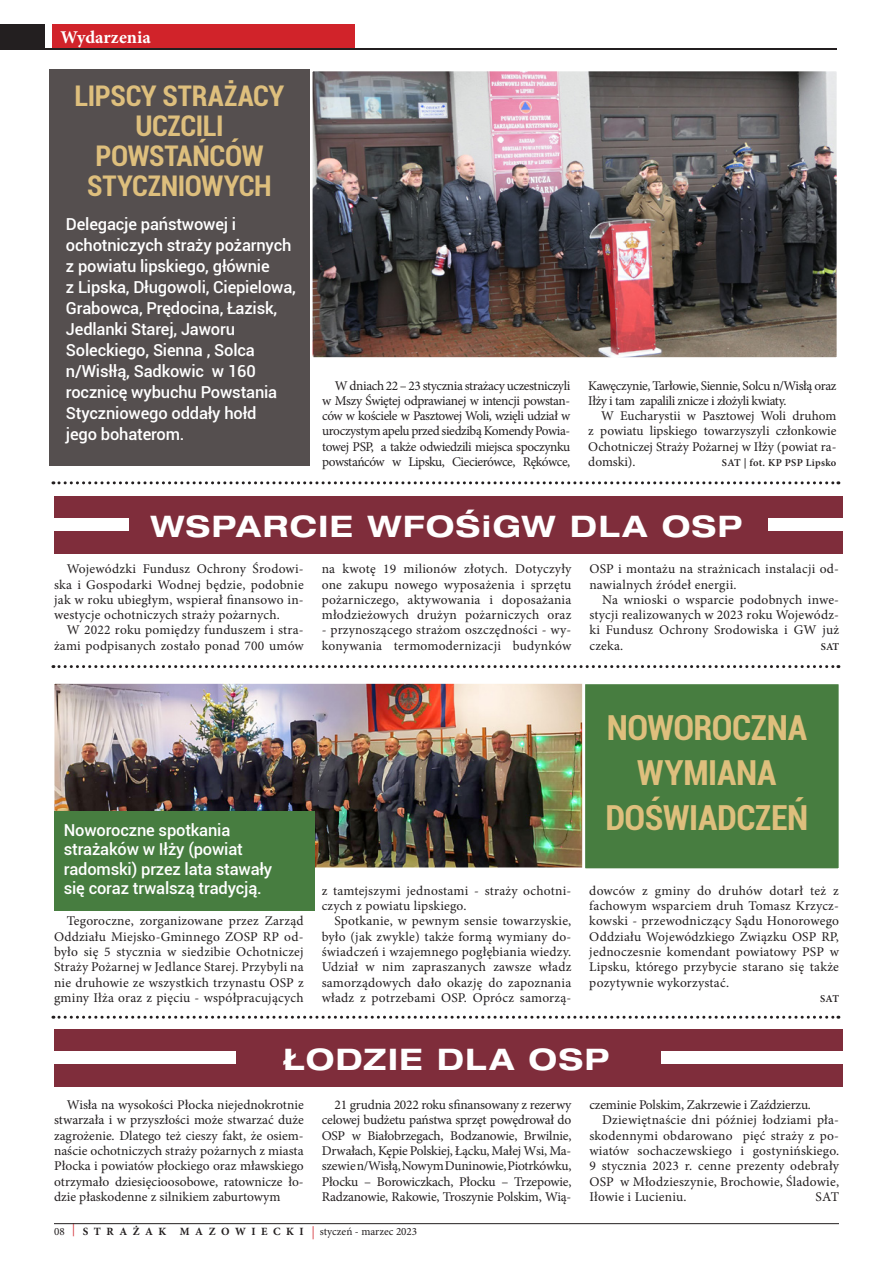
<style>
.page{position:relative;width:893px;height:1263px;background:#fff}
.page>*{position:absolute;margin:0;border:0;box-sizing:border-box;transform-origin:0 0}
.TEKST{font:700 condensed 34.5px "Roboto";letter-spacing:-.015em;color:#debf7d}
.TEKST-2{font:700 expanded 29.7px "Helvetica Neue LT Pro";letter-spacing:.055em;color:#fff}
.TEKST-3{font:700 condensed 28.5px/30px "Roboto";letter-spacing:-.015em;color:#debf7d;text-align:center}
.t1{font:700 18px "Minion Pro";color:#fff}
.LID_SWIS{font:500 16.5px/21px "Roboto";letter-spacing:-.01em;color:#fff}
.TEKST-4{font:13.35px/15.3px "Minion Pro";letter-spacing:.01em;color:#231f20;text-align:justify}
.TEKST-5{font:13.35px/15.3px "Minion Pro";letter-spacing:-.03em;color:#231f20}
.TEKST-6{font:13.35px "Minion Pro";letter-spacing:-.015em;color:#231f20}
.t2{font:11.1px "Minion Pro";color:#231f20}
.TEKST-7{font:600 10.5px "Minion Pro";letter-spacing:.02em;color:#231f20}
.s1{font-size:13.05px;color:#d1232a}
.s2{font-weight:700}
</style>
<div class="page">
<hr style="left:54px;top:1223px;width:785px;height:1px;background:#231f20">
<div style="left:0;top:24px;width:837px;height:25px;background:#231f20"></div>
<div style="left:46px;top:12px;width:845px;height:36px;background:#fff"></div>
<div style="left:52px;top:24px;width:302px;height:23px;background:#d1232a"></div>
<img style="left:314px;top:72px;width:522px;height:284px">
<div style="left:310px;top:68px;width:530px;height:292px;border:3px solid #fff"></div>
<img style="left:55px;top:685px;width:527px;height:181px">
<div style="left:51px;top:681px;width:535px;height:189px;border:3px solid #fff"></div>
<div style="left:49px;top:70px;width:261px;height:396px;background:#554f4f"></div>
<div style="left:582px;top:681px;width:260px;height:190px;background:#477d40;border:3px solid #fff"></div>
<div style="left:54px;top:811px;width:261px;height:99px;background:#477d40"></div>
<svg style="left:53px;top:481px;width:786px;height:3px"></svg>
<svg style="left:53px;top:665px;width:786px;height:3px"></svg>
<svg style="left:53px;top:1016px;width:786px;height:3px"></svg>
<div style="left:54px;top:496px;width:789px;height:58px;background:#7f2d3b"></div>
<div style="left:54px;top:1029px;width:789px;height:58px;background:#7f2d3b"></div>
<div style="left:768px;top:518px;width:75px;height:12px;background:#fff"></div>
<div style="left:54px;top:518px;width:75px;height:12px;background:#fff"></div>
<div style="left:54px;top:1051px;width:182px;height:13px;background:#fff"></div>
<div style="left:662px;top:1051px;width:181px;height:13px;background:#fff"></div>
<p class="t1" style="left:60px;top:25px;width:92px">Wydarzenia</p>
<p class="TEKST-3" style="left:75px;top:80px;width:211px">LIPSCY STRAŻACY<br>UCZCILI</p>
<p class="TEKST-3" style="left:95px;top:140px;width:170px">POWSTAŃCÓW</p>
<p class="TEKST-3" style="left:87px;top:170px;width:186px">STYCZNIOWYCH</p>
<p class="LID_SWIS" style="left:66px;top:213px;width:231px">Delegacje państwowej i ochotniczych straży pożarnych z powiatu lipskiego, głównie<br>z Lipska, Długowoli, Ciepielowa,<br>Grabowca, Prędocina, Łazisk,<br>Jedlanki Starej, Jaworu<br>Soleckiego, Sienna , Solca n/Wisłłą, Sadkowic w 160 rocznicę wybuchu Powstania<br>Styczniowego oddały hołd<br>jego bohaterom.</p>
<p class="TEKST-4" style="left:322px;top:378px;width:250px;text-indent:13px">W dniach 22 – 23 stycznia strażacy uczestniczyli w Mszy Świętej odprawianej w intencji powstan&shy;ców w kościele w Pasztowej Woli, wzięli udział w uroczystym apelu przed siedzibą Komendy Powia&shy;towej PSP, a także odwiedzili miejsca spoczynku powstańców w Lipsku, Ciecierówce, Rękówce,</p>
<p class="TEKST-5" style="left:588px;top:378px;width:250px">Kawęczynie, Tarłowie, Siennie, Solcu n/Wisłą oraz<br>Iłży i tam zapalili znicze i złożyli kwiaty.</p>
<p class="TEKST-4" style="left:588px;top:408px;width:250px;text-indent:13px">W Eucharystii w Pasztowej Woli druhom z powiatu lipskiego towarzyszyli członkowie Ochotniczej Straży Pożarnej w Iłży (powiat ra&shy;domski).</p>
<p class="TEKST-7" style="left:722px;top:455px;width:116px">SAT | fot. KP PSP Lipsko</p>
<p class="TEKST-2" style="left:150px;top:507px;width:594px">WSPARCIE WFOŚiGW DLA OSP</p>
<p class="TEKST-4" style="left:54px;top:561px;width:251px;text-indent:13px">Wojewódzki Fundusz Ochrony Środowi&shy;ska i Gospodarki Wodnej będzie, podobnie jak w roku ubiegłym, wspierał finansowo in&shy;westycje ochotniczych straży pożarnych.</p>
<p class="TEKST-4" style="left:54px;top:623px;width:251px;text-align:right">W 2022 roku pomiędzy funduszem i stra&shy;żami podpisanych zostało ponad 700 umów</p>
<p class="TEKST-4" style="left:322px;top:561px;width:251px">na kwotę 19 milionów złotych. Dotyczyły one zakupu nowego wyposażenia i sprzętu pożarniczego, aktywowania i doposażania młodzieżowych drużyn pożarniczych oraz</p>
<p class="TEKST-4" style="left:322px;top:623px;width:251px">- przynoszącego strażom oszczędności - wy&shy;konywania termomodernizacji budynków</p>
<p class="TEKST-4" style="left:589px;top:561px;width:251px">OSP i montażu na strażnicach instalacji od&shy;nawialnych źródeł energii.</p>
<p class="TEKST-4" style="left:589px;top:592px;width:251px;text-indent:13px">Na wnioski o wsparcie podobnych inwe&shy;stycji realizowanych w 2023 roku Wojewódz&shy;ki Fundusz Ochrony Srodowiska i GW już czeka.</p>
<p class="TEKST-7" style="left:821px;top:639px;width:20px">SAT</p>
<p class="LID_SWIS" style="left:64px;top:818px;width:168px">Noworoczne spotkania</p>
<p class="LID_SWIS" style="left:64px;top:839px;width:210px;line-height:19.5px">strażaków w Iłży (powiat radomski) przez lata stawały</p>
<p class="LID_SWIS" style="left:64px;top:877px;width:199px">się coraz trwalszą tradycją.</p>
<p class="TEKST-4" style="left:54px;top:913px;width:251px;text-indent:13px">Tegoroczne, zorganizowane przez Zarząd Oddziału Miejsko-Gminnego ZOSP RP od&shy;było się 5 stycznia w siedzibie Ochotniczej Straży Pożarnej w Jedlance Starej. Przybyli na nie druhowie ze wszystkich trzynastu OSP z gminy Iłża oraz z pięciu - współpracujących</p>
<p class="TEKST" style="left:607px;top:703px;width:202px">NOWOROCZNA</p>
<p class="TEKST" style="left:637px;top:748px;width:141px">WYMIANA</p>
<p class="TEKST" style="left:605px;top:793px;width:205px">DOŚWIADCZEŃ</p>
<p class="TEKST-4" style="left:322px;top:883px;width:251px">z tamtejszymi jednostami - straży ochotni&shy;czych z powiatu lipskiego.</p>
<p class="TEKST-4" style="left:322px;top:913px;width:251px;text-indent:13px">Spotkanie, w pewnym sensie towarzyskie, było (jak zwykle) także formą wymiany do&shy;świadczeń i wzajemnego pogłębiania wiedzy.<br>Udział w nim zapraszanych zawsze władz samorządowych dało okazję do zapoznania władz z potrzebami OSP. Oprócz samorzą-</p>
<p class="TEKST-4" style="left:589px;top:883px;width:251px">dowców z gminy do druhów dotarł też z fachowym wsparciem druh Tomasz Krzycz&shy;kowski - przewodniczący Sądu Honorowego Oddziału Wojewódzkiego Związku OSP RP, jednoczesnie komendant powiatowy PSP w Lipsku, którego przybycie starano się także pozytywnie wykorzystać.</p>
<p class="TEKST-7" style="left:820px;top:991px;width:20px">SAT</p>
<p class="TEKST-2" style="left:284px;top:1040px;width:327px">ŁODZIE DLA OSP</p>
<p class="TEKST-4" style="left:54px;top:1097px;width:251px;text-indent:13px">Wisła na wysokości Płocka niejednokrotnie stwarzała i w przyszłości może stwarzać duże zagrożenie. Dlatego też cieszy fakt, że osiem&shy;naście ochotniczych straży pożarnych z miasta Płocka i powiatów płockiego oraz mławskiego otrzymało dziesięcioosobowe, ratownicze ło&shy;dzie płaskodenne z silnikiem zaburtowym</p>
<p class="TEKST-4" style="left:322px;top:1097px;width:251px;text-indent:13px">21 grudnia 2022 roku sfinansowany z rezerwy celowej budżetu państwa sprzęt powędrował do OSP w Białobrzegach, Bodzanowie, Brwilnie, Drwałach, Kępie Polskiej, Łącku, Małej Wsi, Ma&shy;szewie n/Wisłą, Nowym Duninowie, Piotrkówku, Płocku – Borowiczkach, Płocku – Trzepowie, Radzanowie, Rakowie, Troszynie Polskim, Wią-</p>
<p class="TEKST-6" style="left:589px;top:1096px;width:223px">czeminie Polskim, Zakrzewie i Zaździerzu.</p>
<p class="TEKST-4" style="left:589px;top:1112px;width:251px;text-indent:13px">Dziewiętnaście dni później łodziami pła&shy;skodennymi obdarowano pięć straży z po&shy;wiatów sochaczewskiego i gostynińskiego.<br>9 stycznia 2023 r. cenne prezenty odebrały OSP w Młodzieszynie, Brochowie, Śladowie, Iłowie i Lucieniu.</p>
<p class="TEKST-4" style="left:815px;top:1189px;width:25px">SAT</p>
<p class="t2" style="left:54px;top:1224px;width:365px">08 <span class="s1">|</span> <span class="s2">STRAŻAK MAZOWIECKI</span> <span class="s1">|</span> styczeń - marzec 2023</p>
</div>
